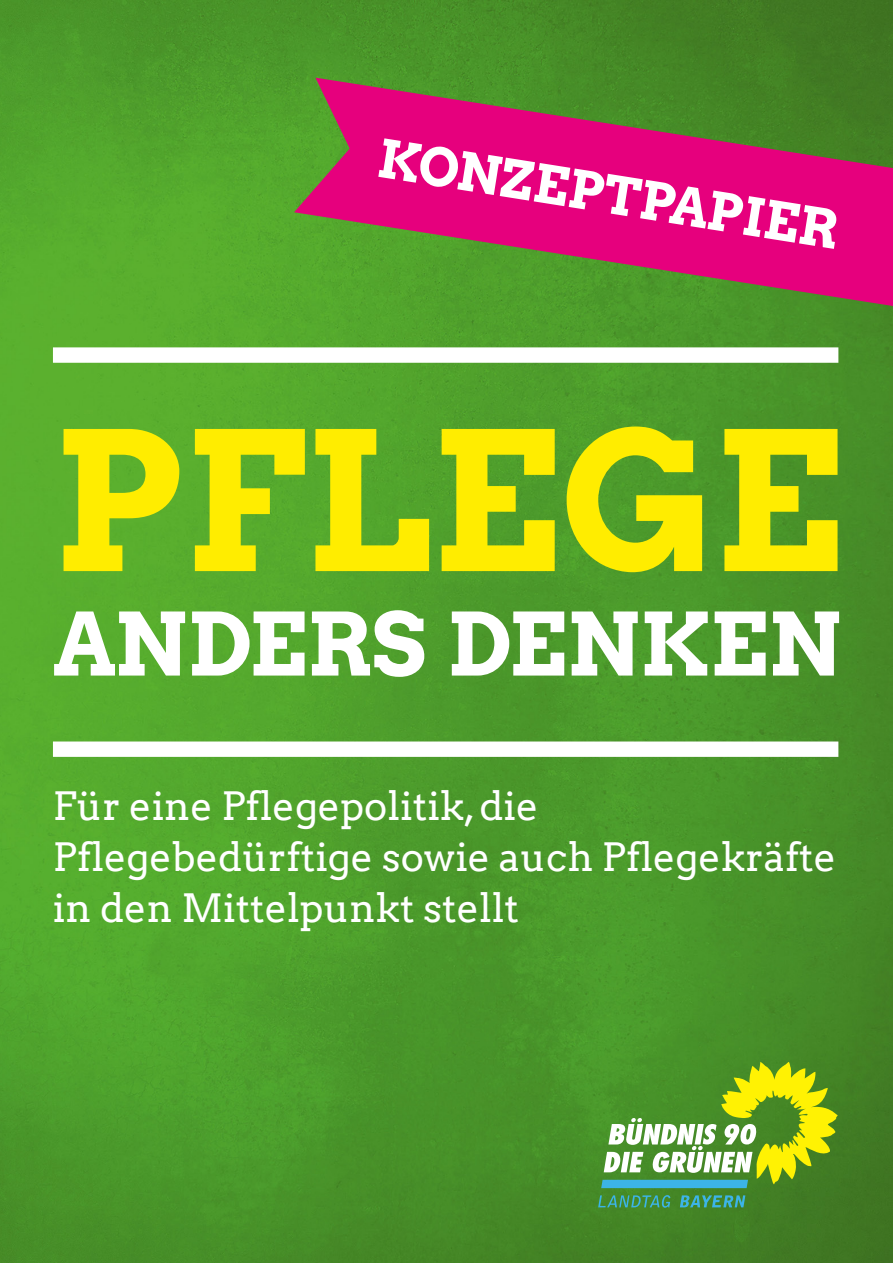
<style>
.page{position:relative;width:893px;height:1263px;background:#fff}
.page>*{position:absolute;margin:0;border:0;box-sizing:border-box;transform-origin:0 0}
.t1{font:192px "Arvo Gruen";color:#ffed00}
.t2{font:86.55px "Arvo Gruen";color:#fff}
.t3{font:52.5px "Arvo Gruen";color:#fff}
.t4{font:39.15px/50.7px "Arvo";color:#fff}
</style>
<div class="page">
<img style="left:0;top:0;width:893px;height:1263px">
<svg style="left:598px;top:1195px;width:147px;height:13px;background:#41966c"></svg>
<svg style="left:601px;top:1062px;width:237px;height:126px;background:#81af45"></svg>
<div style="left:53px;top:347px;width:785px;height:16px;background:#fff"></div>
<div style="left:53px;top:741px;width:785px;height:16px;background:#fff"></div>
<svg style="left:294px;top:78px;width:599px;height:228px;background:#a34059"></svg>
<h3 class="t3" style="left:384px;top:121px;width:467px;rotate:9deg">KONZEPTPAPIER</h3>
<h1 class="t1" style="left:53px;top:368px;width:792px">PFLEGE</h1>
<h2 class="t2" style="left:53px;top:584px;width:790px">ANDERS DENKEN</h2>
<p class="t4" style="left:53px;top:781px;width:785px">Für eine Pflegepolitik, die<br>Pflegebedürftige sowie auch Pflegekräfte in den Mittelpunkt stellt</p>
</div>
